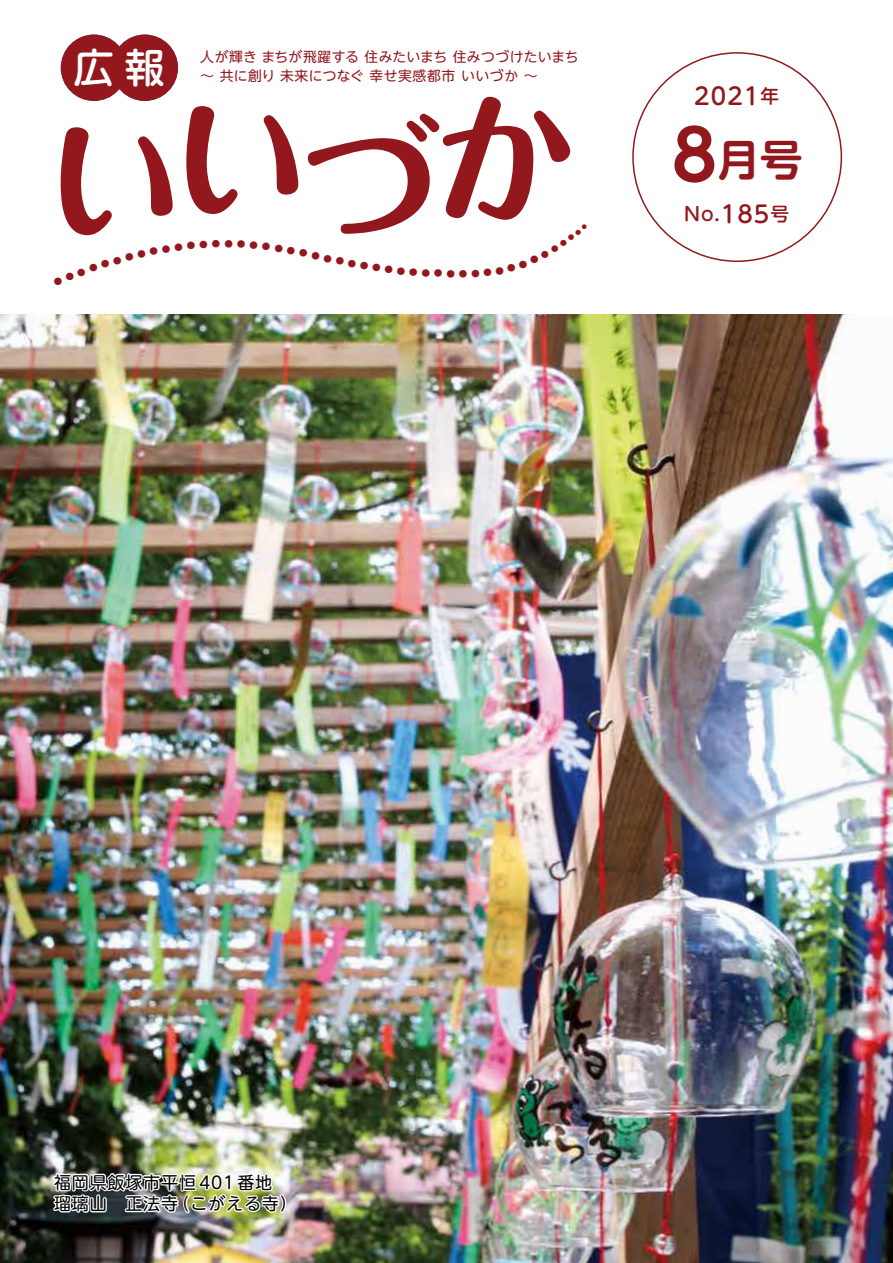
<style>
.page{position:relative;width:893px;height:1263px;background:#fff}
.page>*{position:absolute;margin:0;border:0;box-sizing:border-box;transform-origin:0 0}
.t1{font:700 141.45px "Maru Fo Pro";color:#92181e}
.t2{font:700 42.75px "UD Shin M Go Pro De";color:#92181e}
.t3{font:500 40.35px "UD Shin M Go Pro";color:#fff}
.t4{font:500 23.4px "UD Shin M Go Pro";color:#92181e}
.t5{font:500 18.75px "UD Shin M Go Pro";color:#92181e}
.t6{font:16.95px/21.3px "UD Shin M Go Pro";letter-spacing:.05em;color:#000}
.t7{font:13.8px/19.2px "UD Shin M Go Pro";letter-spacing:.025em;color:#92181e}
.t8{font:700 8.55px "Maru Fo Pro";color:#92181e}
.s1{font-size:18.75px}
.s2{font-size:69px}
.s3{font-size:23.4px}
</style>
<div class="page">
<img style="left:0;top:315px;width:893px;height:948px">
<div style="left:61px;top:35px;width:66px;height:66px;background:#92181e;border-radius:50%"></div>
<div style="left:112px;top:35px;width:66px;height:66px;background:#92181e;border-radius:50%"></div>
<img style="left:51px;top:1164px;width:237px;height:57px">
<h3 class="t3" style="left:74px;top:35px;width:93px">広報</h3>
<p class="t7" style="left:200px;top:46px;width:380px">人が輝き まちが飛躍する 住みたいまち 住みつづけたいまち～ 共に創り 未来につなぐ 幸せ実感都市 いいづか ～</p>
<h1 class="t1" style="left:43px;top:58px;width:533px">いいづか</h1>
<p class="t8" style="left:459px;top:267px;width:10px">●</p>
<h3 class="t4" style="left:694px;top:77px;width:87px">2021<span class="s1">年</span></h3>
<h2 class="t2" style="left:672px;top:125px;width:133px"><span class="s2">8</span>月号</h2>
<h3 class="t5" style="left:684px;top:199px;width:107px">No.<span class="s3">185</span>号</h3>
<p class="t6" style="left:54px;top:1171px;width:244px">福岡県飯塚市平恒401番地<br>瑠璃山　正法寺（こがえる寺）</p>
</div>
